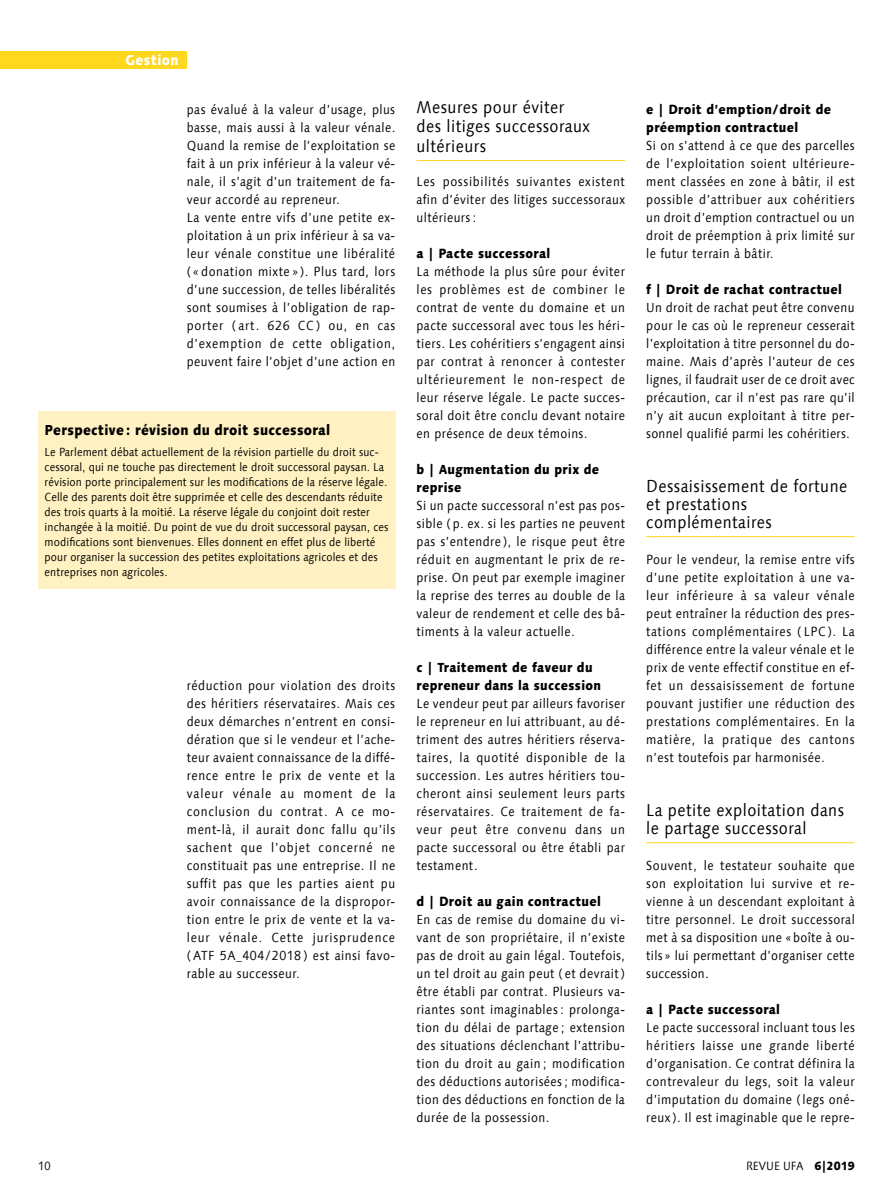
<style>
.page{position:relative;width:893px;height:1191px;background:#fff}
.page>*{position:absolute;margin:0;border:0;box-sizing:border-box;transform-origin:0 0}
.t1{font:17.25px/18px "Linotype Syntax Com";letter-spacing:.03em;color:#000;scale:.9 1}
.t2{font:800 14.25px "Linotype Syntax Com";letter-spacing:.02em;color:#000;scale:.9 1}
.t3{font:800 14.25px "Linotype Syntax Com";letter-spacing:.025em;color:#fff;scale:.9 1}
.t4{font:13.2px/18px "Linotype Syntax Com";letter-spacing:.035em;color:#000;text-align:justify;scale:.9 1}
.t5{font:800 13.2px/18px "Linotype Syntax Com";letter-spacing:.025em;color:#000;scale:.9 1}
.t6{font:12px "Linotype Syntax Com";color:#000;scale:.9 1}
.t7{font:12px "Linotype Syntax Com";color:#000;scale:.88 1}
.t8{font:11.7px/15px "Linotype Syntax Com";letter-spacing:.01em;color:#000;scale:.9 1}
.s1{font-weight:800}
</style>
<div class="page">
<div style="left:0;top:51px;width:187px;height:17px;background:#fed71f"></div>
<hr style="left:417px;top:160px;width:208px;height:1px;background:#fed71f">
<hr style="left:646px;top:536px;width:209px;height:1px;background:#fed71f">
<hr style="left:646px;top:842px;width:209px;height:1px;background:#fed71f">
<div style="left:38px;top:411px;width:357px;height:178px;background:#fff1c1"></div>
<p class="t3" style="left:125px;top:51px;width:60px">Gestion</p>
<p class="t4" style="left:187px;top:100px;width:233px;text-align:left">pas évalué à la valeur d’usage, plus basse, mais aussi à la valeur vénale.<br>Quand la remise de l’exploitation se fait à un prix inférieur à la valeur vé&shy;nale, il s’agit d’un traitement de fa&shy;veur accordé au repreneur.<br>La vente entre vifs d’une petite ex&shy;ploitation à un prix inférieur à sa va&shy;leur vénale constitue une libéralité ( « donation mixte » ). Plus tard, lors d’une succession, de telles libéralités sont soumises à l’obligation de rap&shy;porter ( art. 626 CC ) ou, en cas d’exemption de cette obligation, peuvent faire l’objet d’une action en</p>
<h1 class="t1" style="left:417px;top:97px;width:194px;line-height:19.5px">Mesures pour éviter des litiges successoraux ultérieurs</h1>
<p class="t4" style="left:417px;top:172px;width:233px">Les possibilités suivantes existent afin d’éviter des litiges successoraux ultérieurs :</p>
<p class="t5" style="left:417px;top:244px;width:150px">a | Pacte successoral</p>
<p class="t4" style="left:417px;top:262px;width:233px">La méthode la plus sûre pour éviter les problèmes est de combiner le contrat de vente du domaine et un pacte successoral avec tous les héri&shy;tiers. Les cohéritiers s’engagent ainsi par contrat à renoncer à contester ultérieurement le non-respect de leur réserve légale. Le pacte succes&shy;soral doit être conclu devant notaire en présence de deux témoins.</p>
<p class="t5" style="left:417px;top:460px;width:204px">b | Augmentation du prix de reprise</p>
<p class="t4" style="left:417px;top:496px;width:233px">Si un pacte successoral n’est pas pos&shy;sible ( p. ex. si les parties ne peuvent pas s’entendre ), le risque peut être réduit en augmentant le prix de re&shy;prise. On peut par exemple imaginer la reprise des terres au double de la valeur de rendement et celle des bâ&shy;timents à la valeur actuelle.</p>
<p class="t5" style="left:417px;top:658px;width:206px">c | Traitement de faveur du repreneur dans la succession</p>
<p class="t4" style="left:417px;top:694px;width:233px">Le vendeur peut par ailleurs favoriser le repreneur en lui attribuant, au dé&shy;triment des autres héritiers réserva&shy;taires, la quotité disponible de la succession. Les autres héritiers tou&shy;cheront ainsi seulement leurs parts réservataires. Ce traitement de fa&shy;veur peut être convenu dans un pacte successoral ou être établi par testament.</p>
<p class="t5" style="left:417px;top:892px;width:206px">d | Droit au gain contractuel</p>
<p class="t4" style="left:417px;top:910px;width:233px">En cas de remise du domaine du vi&shy;vant de son propriétaire, il n’existe pas de droit au gain légal. Toutefois, un tel droit au gain peut ( et devrait ) être établi par contrat. Plusieurs va&shy;riantes sont imaginables : prolonga&shy;tion du délai de partage ; extension des situations déclenchant l’attribu&shy;tion du droit au gain ; modification des déductions autorisées ; modifica&shy;tion des déductions en fonction de la durée de la possession.</p>
<p class="t2" style="left:45px;top:420px;width:319px">Perspective : révision du droit successoral</p>
<p class="t8" style="left:45px;top:444px;width:383px">Le Parlement débat actuellement de la révision partielle du droit suc&shy;cessoral, qui ne touche pas directement le droit successoral paysan. La révision porte principalement sur les modifications de la réserve légale.<br>Celle des parents doit être supprimée et celle des descendants réduite des trois quarts à la moitié. La réserve légale du conjoint doit rester inchangée à la moitié. Du point de vue du droit successoral paysan, ces modifications sont bienvenues. Elles donnent en effet plus de liberté pour organiser la succession des petites exploitations agricoles et des entreprises non agricoles.</p>
<p class="t4" style="left:187px;top:676px;width:233px">réduction pour violation des droits des héritiers réservataires. Mais ces deux démarches n’entrent en consi&shy;dération que si le vendeur et l’ache&shy;teur avaient connaissance de la diffé&shy;rence entre le prix de vente et la valeur vénale au moment de la conclusion du contrat. A ce mo&shy;ment-là, il aurait donc fallu qu’ils sachent que l’objet concerné ne constituait pas une entreprise. Il ne suffit pas que les parties aient pu avoir connaissance de la dispropor&shy;tion entre le prix de vente et la va&shy;leur vénale. Cette jurisprudence ( ATF 5A_404/2018 ) est ainsi favo&shy;rable au successeur.</p>
<p class="t5" style="left:646px;top:100px;width:207px">e | Droit d’emption/droit de préemption contractuel</p>
<p class="t4" style="left:646px;top:136px;width:233px">Si on s’attend à ce que des parcelles de l’exploitation soient ultérieure&shy;ment classées en zone à bâtir, il est possible d’attribuer aux cohéritiers un droit d’emption contractuel ou un droit de préemption à prix limité sur le futur terrain à bâtir.</p>
<p class="t5" style="left:646px;top:280px;width:219px">f | Droit de rachat contractuel</p>
<p class="t4" style="left:646px;top:298px;width:233px">Un droit de rachat peut être convenu pour le cas où le repreneur cesserait l’exploitation à titre personnel du do&shy;maine. Mais d’après l’auteur de ces lignes, il faudrait user de ce droit avec précaution, car il n’est pas rare qu’il n’y ait aucun exploitant à titre per&shy;sonnel qualifié parmi les cohéritiers.</p>
<h1 class="t1" style="left:646px;top:476px;width:225px">Dessaisissement de fortune et prestations complémentaires</h1>
<p class="t4" style="left:646px;top:550px;width:233px">Pour le vendeur, la remise entre vifs d’une petite exploitation à une va&shy;leur inférieure à sa valeur vénale peut entraîner la réduction des pres&shy;tations complémentaires ( LPC ). La différence entre la valeur vénale et le prix de vente effectif constitue en ef&shy;fet un dessaisissement de fortune pouvant justifier une réduction des prestations complémentaires. En la matière, la pratique des cantons n’est toutefois par harmonisée.</p>
<h1 class="t1" style="left:646px;top:800px;width:221px">La petite exploitation dans le partage successoral</h1>
<p class="t4" style="left:646px;top:856px;width:233px">Souvent, le testateur souhaite que son exploitation lui survive et re&shy;vienne à un descendant exploitant à titre personnel. Le droit successoral met à sa disposition une « boîte à ou&shy;tils » lui permettant d’organiser cette succession.</p>
<p class="t5" style="left:646px;top:1000px;width:150px">a | Pacte successoral</p>
<p class="t4" style="left:646px;top:1018px;width:233px">Le pacte successoral incluant tous les héritiers laisse une grande liberté d’organisation. Ce contrat définira la contrevaleur du legs, soit la valeur d’imputation du domaine ( legs oné&shy;reux ). Il est imaginable que le repre-</p>
<p class="t7" style="left:38px;top:1158px;width:16px">10</p>
<p class="t6" style="left:746px;top:1158px;width:122px">REVUE UFA <span class="s1">6|2019</span></p>
</div>
